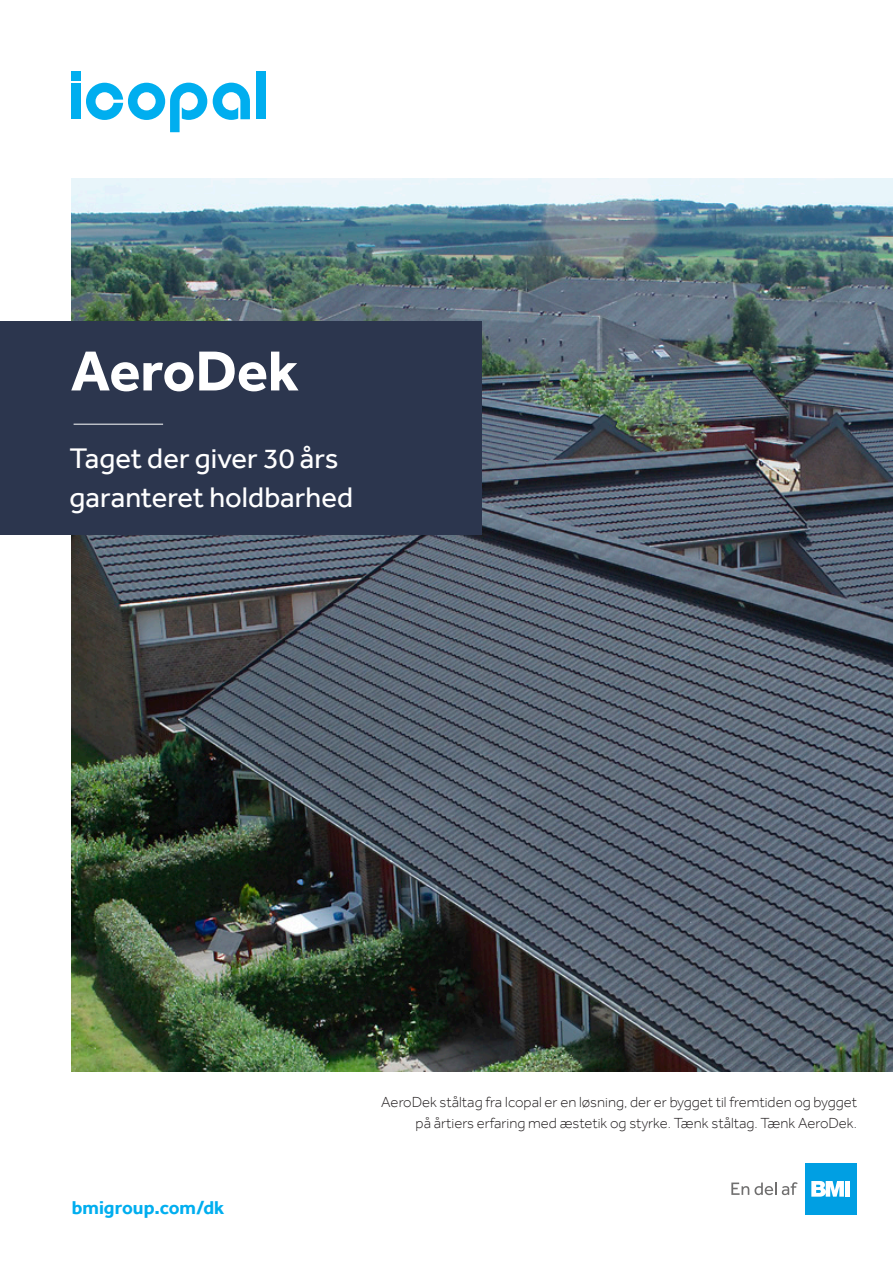
<style>
.page{position:relative;width:893px;height:1263px;background:#fff}
.page>*{position:absolute;margin:0;border:0;box-sizing:border-box;transform-origin:0 0}
.t1{font:700 58.2px "Effra";letter-spacing:-.005em;color:#fff}
.t2{font:29.1px/38.8px "Effra";color:#fff}
.t3{font:700 19.05px "Effra";color:#00aeef}
.t4{font:300 15px/21px "Effra";color:#231f20;text-align:right}
</style>
<div class="page">
<img style="left:71px;top:179px;width:822px;height:892px">
<div style="left:256px;top:72px;width:9px;height:47px;background:#00aeef"></div>
<div style="left:71px;top:83px;width:10px;height:36px;background:#00aeef"></div>
<div style="left:71px;top:72px;width:10px;height:9px;background:#00aeef"></div>
<svg style="left:213px;top:83px;width:37px;height:37px"></svg>
<svg style="left:86px;top:83px;width:121px;height:49px"></svg>
<div style="left:0;top:321px;width:481px;height:214px;background:#2c364e"></div>
<hr style="left:74px;top:424px;width:89px;height:1px;background:#fff">
<div style="left:805px;top:1163px;width:51px;height:51px;background:#009fe3"></div>
<svg style="left:811px;top:1181px;width:33px;height:16px"></svg>
<div style="left:845px;top:1181px;width:5px;height:16px;background:#fff"></div>
<svg style="left:731px;top:1182px;width:67px;height:13px"></svg>
<h1 class="t1" style="left:71px;top:336px;width:230px">AeroDek</h1>
<h2 class="t2" style="left:69px;top:439px;width:285px">Taget der giver 30 års garanteret holdbarhed</h2>
<p class="t3" style="left:72px;top:1196px;width:154px">bmigroup.com/dk</p>
<p class="t4" style="left:381px;top:1092px;width:477px">AeroDek ståltag fra Icopal er en løsning, der er bygget til fremtiden og bygget på årtiers erfaring med æstetik og styrke. Tænk ståltag. Tænk AeroDek.</p>
</div>
